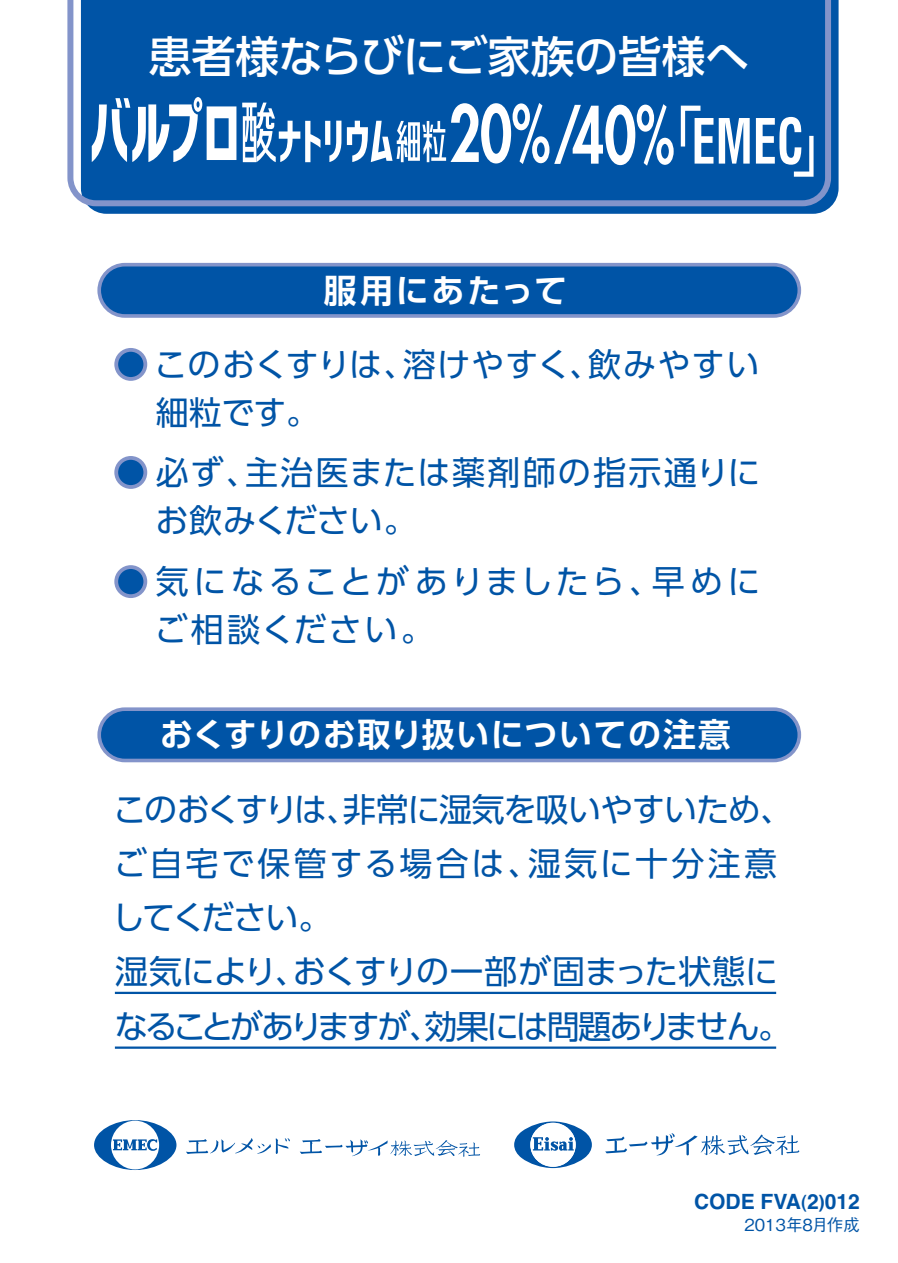
<style>
.page{position:relative;width:898px;height:1263px;background:#fff}
.page>*{position:absolute;margin:0;border:0;box-sizing:border-box;transform-origin:0 0}
.t1{font:43.5px "UD Shin Go Pro Medium 90 pv RKSJ H";color:#fff}
.t2{font:33px/54px "UD Shin Go Pro Regular 90 pv RKSJ H";letter-spacing:-.035em;color:#0054a6}
.t3{font:33px/48px "UD Shin Go Pro Regular 90 pv RKSJ H";letter-spacing:.035em;color:#0054a6}
.t4{font:33px/48px "UD Shin Go Pro Regular 90 pv RKSJ H";letter-spacing:.09em;color:#0054a6}
.t5{font:33px/48px "UD Shin Go Pro Regular 90 pv RKSJ H";color:#0054a6}
.t6{font:33px "UD Shin Go Pro De Bold 90 pv RKSJ H";letter-spacing:.045em;color:#fff}
.t7{font:33px "UD Shin Go Pro De Bold 90 pv RKSJ H";letter-spacing:.08em;color:#fff}
.t8{font:700 21px "Helvetica";color:#0054a6}
.t9{font:16.5px "Gothic BBB Pr 5 Medium 90 pv RKSJ H";color:#0054a6}
.s1{font-size:18px}
</style>
<div class="page">
<svg style="left:92px;top:0;width:746px;height:214px;background:#0f5eab"></svg>
<svg style="left:67px;top:0;width:766px;height:209px;background:#0b5aa9"></svg>
<div style="left:99px;top:265px;width:699px;height:51px;background:#0054a6;border-radius:26px"></div>
<div style="left:97px;top:263px;width:703px;height:55px;border:4px solid #8394ca;border-radius:26px"></div>
<div style="left:99px;top:709px;width:699px;height:51px;background:#0054a6;border-radius:26px"></div>
<div style="left:97px;top:707px;width:703px;height:55px;border:4px solid #8394ca;border-radius:26px"></div>
<div style="left:116px;top:350px;width:29px;height:29px;background:#0054a6;border-radius:50%"></div>
<div style="left:114px;top:348px;width:33px;height:33px;border:4px solid #8394ca;border-radius:50%"></div>
<div style="left:116px;top:458px;width:29px;height:29px;background:#0054a6;border-radius:50%"></div>
<div style="left:114px;top:456px;width:33px;height:33px;border:4px solid #8394ca;border-radius:50%"></div>
<div style="left:116px;top:567px;width:29px;height:29px;background:#0054a6;border-radius:50%"></div>
<div style="left:114px;top:565px;width:33px;height:33px;border:4px solid #8394ca;border-radius:50%"></div>
<svg style="left:206px;top:106px;width:30px;height:54px"></svg>
<svg style="left:193px;top:97px;width:9px;height:15px"></svg>
<svg style="left:92px;top:98px;width:107px;height:64px"></svg>
<svg style="left:242px;top:103px;width:99px;height:59px"></svg>
<svg style="left:680px;top:106px;width:69px;height:57px"></svg>
<svg style="left:755px;top:117px;width:58px;height:60px"></svg>
<svg style="left:347px;top:103px;width:326px;height:63px"></svg>
<hr style="left:115px;top:991px;width:660px;height:2px;background:#0054a6">
<hr style="left:115px;top:1046px;width:660px;height:2px;background:#0054a6">
<svg style="left:605px;top:1133px;width:194px;height:22px"></svg>
<svg style="left:514px;top:1121px;width:77px;height:46px"></svg>
<svg style="left:94px;top:1120px;width:82px;height:49px"></svg>
<svg style="left:186px;top:1138px;width:104px;height:15px"></svg>
<svg style="left:300px;top:1139px;width:180px;height:17px"></svg>
<h1 class="t1" style="left:148px;top:41px;width:602px">患者様ならびにご家族の皆様へ</h1>
<p class="t7" style="left:324px;top:278px;width:245px">服用にあたって</p>
<p class="t5" style="left:154px;top:345px;width:606px">このおくすりは、溶けやすく、飲みやすい細粒です。</p>
<p class="t3" style="left:155px;top:453px;width:606px">必ず、主治医または薬剤師の指示通りにお飲みください。</p>
<p class="t4" style="left:154px;top:562px;width:607px">気になることがありましたら、早めにご相談ください。</p>
<p class="t6" style="left:160px;top:722px;width:572px">おくすりのお取り扱いについての注意</p>
<p class="t2" style="left:112px;top:787px;width:682px">このおくすりは、非常に湿気を吸いやすいため、ご自宅で保管する場合は、湿気に十分注意してください。<br>湿気により、おくすりの一部が固まった状態になることがありますが、効果には問題ありません。</p>
<p class="t8" style="left:693px;top:1194px;width:167px">CODE FVA<span class="s1">(</span>2<span class="s1">)</span>012</p>
<p class="t9" style="left:744px;top:1218px;width:117px">2013年8月作成</p>
</div>
